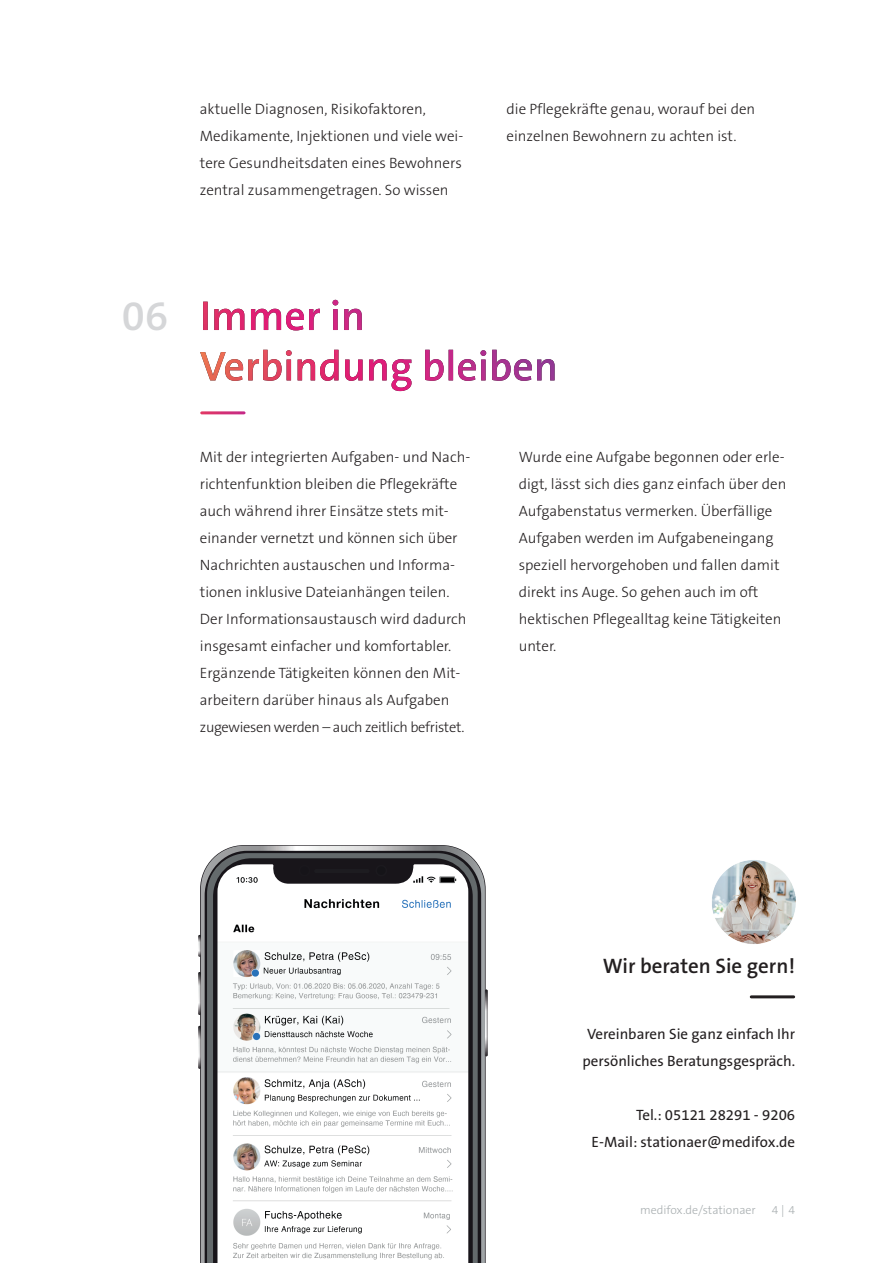
<style>
.page{position:relative;width:893px;height:1263px;background:#fff}
.page>*{position:absolute;margin:0;border:0;box-sizing:border-box;transform-origin:0 0}
.t1{font:600 42px "The Sans B6";color:#d5d6d8}
.t2{font:600 21px "The Sans B6";color:#231f20}
.t3{font:300 15px/27px "The Sans B3";color:#231f20}
.t4{font:15px/27px "The Sans B5 Plain";color:#231f20;text-align:center}
.t5{font:300 14.55px "The Sans B3";letter-spacing:-.025em;color:#231f20}
.t6{font:300 12px "The Sans B3";color:#a9afb1}
</style>
<div class="page">
<svg style="left:201px;top:846px;width:284px;height:417px;background:#5c5d60"></svg>
<svg style="left:198px;top:935px;width:3px;height:22px"></svg>
<svg style="left:198px;top:972px;width:3px;height:43px"></svg>
<svg style="left:485px;top:989px;width:3px;height:67px"></svg>
<svg style="left:198px;top:1026px;width:3px;height:43px"></svg>
<img style="left:217px;top:864px;width:251px;height:399px">
<hr style="left:751px;top:995px;width:43px;height:3px;background:#231f20">
<img style="left:712px;top:860px;width:84px;height:84px">
<img style="left:200px;top:350px;width:355px;height:41px">
<img style="left:203px;top:300px;width:159px;height:30px">
<p class="t3" style="left:200px;top:95px;width:265px">aktuelle Diagnosen, Risikofaktoren, Medikamente, Injektionen und viele wei&shy;tere Gesundheitsdaten eines Bewohners zentral zusammengetragen. So wissen</p>
<p class="t3" style="left:506px;top:95px;width:250px">die Pflegekräfte genau, worauf bei den einzelnen Bewohnern zu achten ist.</p>
<h1 class="t1" style="left:122px;top:293px;width:48px">06</h1>
<p class="t3" style="left:200px;top:444px;width:272px">Mit der integrierten Aufgaben- und Nach&shy;richtenfunktion bleiben die Pflegekräfte auch während ihrer Einsätze stets mit&shy;einander vernetzt und können sich über Nachrichten austauschen und Informa&shy;tionen inklusive Dateianhängen teilen.<br>Der Informationsaustausch wird dadurch insgesamt einfacher und komfortabler.<br>Ergänzende Tätigkeiten können den Mit&shy;arbeitern darüber hinaus als Aufgaben</p>
<p class="t5" style="left:200px;top:720px;width:266px">zugewiesen werden – auch zeitlich befristet.</p>
<p class="t3" style="left:519px;top:444px;width:269px">Wurde eine Aufgabe begonnen oder erle&shy;digt, lässt sich dies ganz einfach über den Aufgabenstatus vermerken. Überfällige Aufgaben werden im Aufgabeneingang speziell hervorgehoben und fallen damit direkt ins Auge. So gehen auch im oft hektischen Pflegealltag keine Tätigkeiten unter.</p>
<h2 class="t2" style="left:603px;top:954px;width:194px">Wir beraten Sie gern!</h2>
<p class="t4" style="left:582px;top:1020px;width:214px">Vereinbaren Sie ganz einfach Ihr persönliches Beratungsgespräch.</p>
<p class="t4" style="left:592px;top:1101px;width:205px;text-align:right">Tel.: 05121 28291 - 9206<br>E-Mail: stationaer@medifox.de</p>
<p class="t6" style="left:640px;top:1203px;width:117px">medifox.de/stationaer</p>
<p class="t6" style="left:772px;top:1203px;width:25px">4 | 4</p>
</div>
